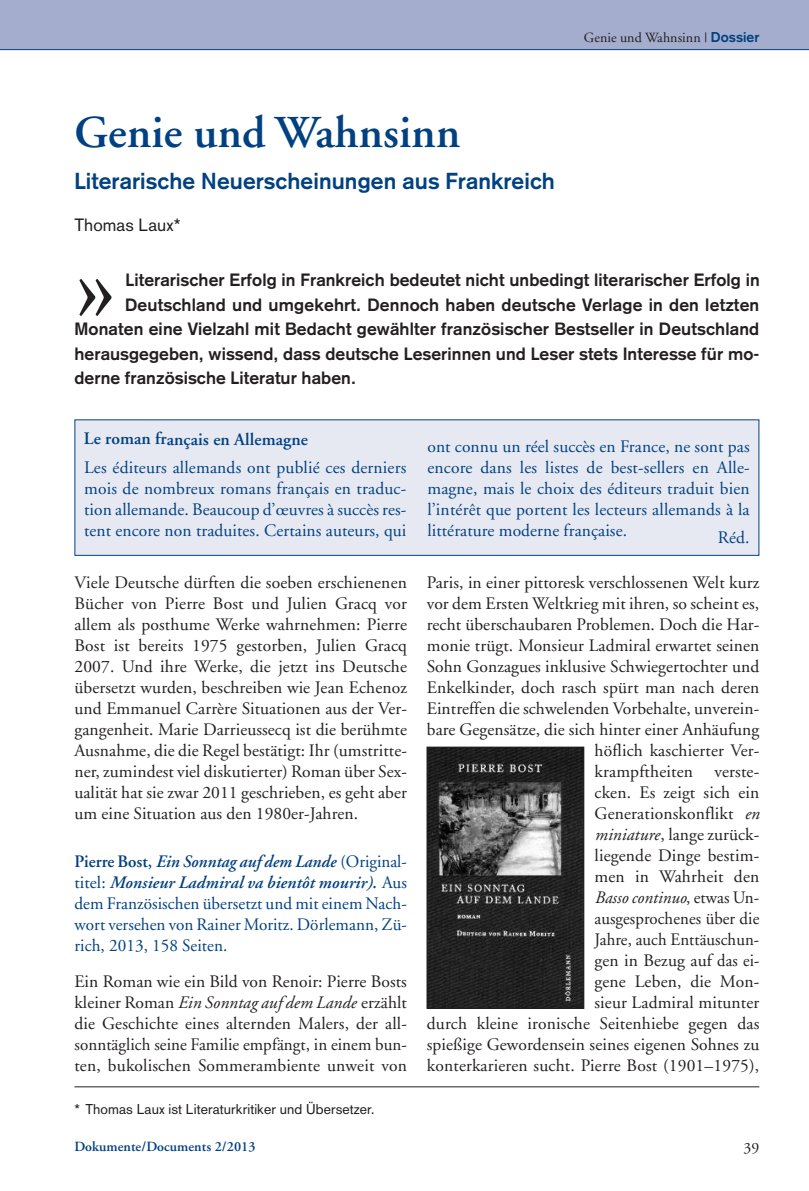
<style>
.page{position:relative;width:809px;height:1191px;background:#fff}
.page>*{position:absolute;margin:0;border:0;box-sizing:border-box;transform-origin:0 0}
.t1{font:111.48px "Adobe Garamond";color:#231f20}
.t2{font:600 45.5px "Adobe Garamond";letter-spacing:.005em;color:#014181}
.t3{font:700 22.75px "Akzidenz Grotesk";letter-spacing:.005em;color:#014181}
.t4{font:17.5px/21px "Adobe Garamond";letter-spacing:.005em;color:#231f20;text-align:justify}
.t5{font:17.5px/21px "Adobe Garamond";letter-spacing:.005em;color:#014181;text-align:justify}
.t6{font:700 17.5px "Akzidenz Grotesk";letter-spacing:.005em;color:#231f20}
.t7{font:600 17.5px "Adobe Garamond";letter-spacing:.005em;color:#014181}
.t8{font:17.5px "Akzidenz Grotesk";letter-spacing:.005em;color:#231f20}
.t9{font:15.75px "Adobe Garamond";color:#231f20}
.t10{font:14px "Akzidenz Grotesk";letter-spacing:.005em;color:#231f20}
.t11{font:600 14px "Adobe Garamond";letter-spacing:.005em;color:#014181}
.t12{font:14px "Adobe Garamond";letter-spacing:.005em;color:#231f20}
.s1{font-family:"Akzidenz Grotesk";font-weight:700;color:#014181}
.s2{font-weight:600}
.s3{font-weight:600;font-style:italic}
.s4{font-style:italic}
</style>
<div class="page">
<div style="left:0;top:0;width:809px;height:50px;background:#a4adcd"></div>
<hr style="left:74px;top:1086px;width:685px;height:1px;background:#231f20">
<hr style="left:0;top:49px;width:809px;height:1px;background:#014181">
<div style="left:75px;top:420px;width:683px;height:135px;background:#e7e9f2"></div>
<div style="left:74px;top:419px;width:685px;height:137px;border:1px solid #014181"></div>
<img style="left:429px;top:749px;width:153px;height:257px">
<div style="left:427px;top:747px;width:157px;height:261px;border:1px solid #231f20"></div>
<h2 class="t2" style="left:74px;top:114px;width:387px">Genie und Wahnsinn</h2>
<h3 class="t3" style="left:74px;top:173px;width:482px">Literarische Neuerscheinungen aus Frankreich</h3>
<p class="t8" style="left:74px;top:219px;width:108px">Thomas Laux*</p>
<p class="t12" style="left:584px;top:32px;width:177px">Genie und Wahnsinn | <span class="s1">Dossier</span></p>
<h1 class="t1" style="left:74px;top:241px;width:44px">»</h1>
<p class="t6" style="left:125px;top:274px;width:636px">Literarischer Erfolg in Frankreich bedeutet nicht unbedingt literarischer Erfolg in</p>
<p class="t6" style="left:125px;top:298px;width:636px">Deutschland und umgekehrt. Dennoch haben deutsche Verlage in den letzten</p>
<p class="t6" style="left:74px;top:323px;width:686px">Monaten eine Vielzahl mit Bedacht gewählter französischer Bestseller in Deutschland</p>
<p class="t6" style="left:74px;top:347px;width:686px">herausgegeben, wissend, dass deutsche Leserinnen und Leser stets Interesse für mo-</p>
<p class="t6" style="left:74px;top:372px;width:283px">derne französische Literatur haben.</p>
<p class="t7" style="left:84px;top:432px;width:226px">Le roman français en Allemagne</p>
<p class="t5" style="left:84px;top:458px;width:324px">Les éditeurs allemands ont publié ces derniers mois de nombreux romans français en traduc&shy;tion allemande. Beaucoup d’œuvres à succès res&shy;tent encore non traduites. Certains auteurs, qui</p>
<p class="t4" style="left:74px;top:573px;width:334px">Viele Deutsche dürften die soeben erschienenen Bücher von Pierre Bost und Julien Gracq vor allem als posthume Werke wahrnehmen: Pierre Bost ist bereits 1975 gestorben, Julien Gracq 2007. Und ihre Werke, die jetzt ins Deutsche übersetzt wurden, beschreiben wie Jean Echenoz und Emmanuel Carrère Situationen aus der Ver&shy;gangenheit. Marie Darrieussecq ist die berühmte Ausnahme, die die Regel bestätigt: Ihr (umstritte&shy;ner, zumindest viel diskutierter) Roman über Sex&shy;ualität hat sie zwar 2011 geschrieben, es geht aber um eine Situation aus den 1980er-Jahren.</p>
<p class="t5" style="left:74px;top:852px;width:334px"><span class="s2">Pierre Bost,</span> <span class="s3">Ein Sonntag auf dem Lande</span> (Original&shy;titel: <span class="s3">Monsieur Ladmiral va bientôt mourir).</span> Aus dem Französischen übersetzt und mit einem Nach&shy;wort versehen von Rainer Moritz. Dörlemann, Zü&shy;rich, 2013, 158 Seiten.</p>
<p class="t4" style="left:74px;top:972px;width:334px">Ein Roman wie ein Bild von Renoir: Pierre Bosts kleiner Roman <span class="s4">Ein Sonntag auf dem Lande</span> erzählt die Geschichte eines alternden Malers, der all&shy;sonntäglich seine Familie empfängt, in einem bun&shy;ten, bukolischen Sommerambiente unweit von</p>
<p class="t10" style="left:74px;top:1104px;width:302px">* Thomas Laux ist Literaturkritiker und Übersetzer.</p>
<p class="t5" style="left:427px;top:437px;width:324px">ont connu un réel succès en France, ne sont pas encore dans les listes de best-sellers en Alle&shy;magne, mais le choix des éditeurs traduit bien l’intérêt que portent les lecteurs allemands à la littérature moderne française.</p>
<p class="t5" style="left:718px;top:528px;width:33px">Réd.</p>
<p class="t4" style="left:427px;top:573px;width:334px;text-align:right">Paris, in einer pittoresk verschlossenen Welt kurz vor dem Ersten Weltkrieg mit ihren, so scheint es, recht überschaubaren Problemen. Doch die Har&shy;monie trügt. Monsieur Ladmiral erwartet seinen Sohn Gonzagues inklusive Schwiegertochter und Enkelkinder, doch rasch spürt man nach deren Eintreffen die schwelenden Vorbehalte, unverein&shy;bare Gegensätze, die sich hinter einer Anhäufung höflich kaschierter Ver-<br>krampftheiten verste-<br>cken. Es zeigt sich ein<br>Generationskonflikt <span class="s4">en<br>miniature</span>, lange zurück-<br>liegende Dinge bestim-<br>men in Wahrheit den<br><span class="s4">Basso continuo</span>, etwas Un-<br>ausgesprochenes über die<br>Jahre, auch Enttäuschun-<br>gen in Bezug auf das ei-<br>gene Leben, die Mon-<br>sieur Ladmiral mitunter<br>durch kleine ironische Seitenhiebe gegen das spießige Gewordensein seines eigenen Sohnes zu konterkarieren sucht. Pierre Bost (1901–1975),</p>
<p class="t11" style="left:74px;top:1141px;width:183px">Dokumente/Documents 2/2013</p>
<p class="t9" style="left:743px;top:1141px;width:17px">39</p>
</div>
